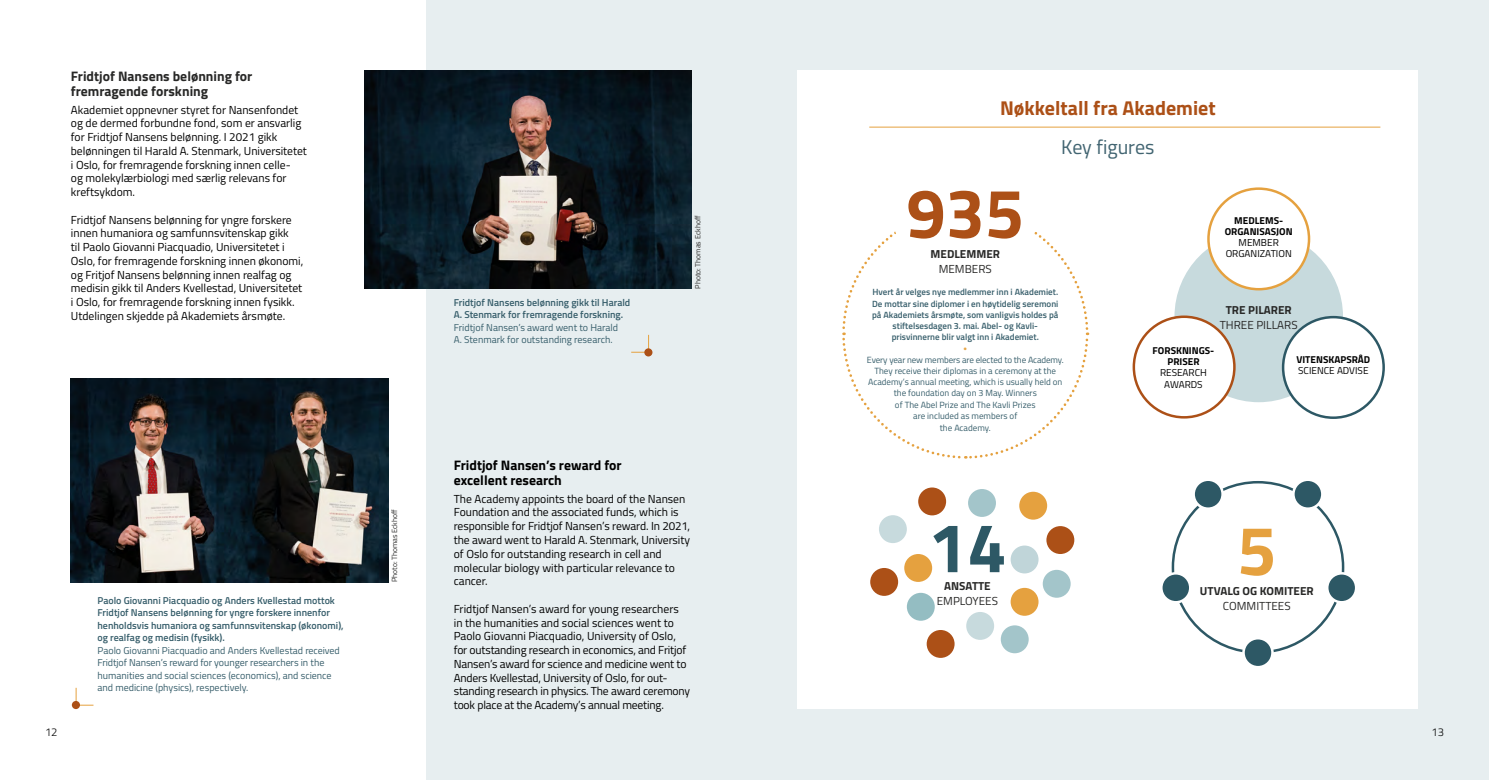
<style>
.page{position:relative;width:1489px;height:780px;background:#fff}
.page>*{position:absolute;margin:0;border:0;box-sizing:border-box;transform-origin:0 0}
.t1{font:700 70px "Titillium";color:#ac5017}
.t2{font:700 70px "Titillium";color:#2d5865}
.t3{font:700 70px "Titillium";color:#e5a13f}
.t4{font:700 20px "Titillium";color:#ac5017}
.t5{font:20px "Titillium";color:#416471}
.t6{font:700 13.75px/15px "Titillium";color:#282827}
.t7{font:700 13.75px/15px "Titillium";color:#000}
.t8{font:11.62px/13.8px "Titillium";color:#000}
.t9{font:700 11.62px "Titillium";color:#282827}
.t10{font:11.62px "Titillium";color:#282827}
.t11{font:300 11.25px "Titillium";color:#000}
.t12{font:10px/12.5px "Titillium";color:#375e6b}
.t13{font:600 10px/12.5px "Titillium";color:#375e6b}
.t14{font:700 10px/11.2px "Titillium";color:#000;text-align:center}
.t15{font:10px/11.2px "Titillium";color:#000;text-align:center}
.t16{font:9px/11.2px "Titillium";color:#375e6b;text-align:center}
.t17{font:600 9px/11.2px "Titillium";color:#375e6b;text-align:center}
.t18{font:700 9px "Bodoni Svty Two ITCTT";color:#e7a649}
.t19{font:7.5px "Titillium";color:#282827}
</style>
<div class="page">
<div style="left:426px;top:0;width:1062px;height:780px;background:#e7eef0"></div>
<div style="left:797px;top:71px;width:620px;height:638px;background:#fff"></div>
<img style="left:364px;top:71px;width:327px;height:218px">
<div style="left:1019px;top:491px;width:28px;height:28px;background:#e5a13f;border-radius:50%"></div>
<div style="left:1046px;top:526px;width:28px;height:28px;background:#ac5017;border-radius:50%"></div>
<div style="left:1042px;top:569px;width:28px;height:28px;background:#a3c5ca;border-radius:50%"></div>
<div style="left:968px;top:489px;width:27px;height:28px;background:#a3c5ca;border-radius:50%"></div>
<div style="left:966px;top:612px;width:28px;height:27px;background:#c7dadd;border-radius:50%"></div>
<div style="left:1000px;top:625px;width:28px;height:28px;background:#a3c5ca;border-radius:50%"></div>
<div style="left:906px;top:592px;width:28px;height:28px;background:#94bdc2;border-radius:50%"></div>
<div style="left:926px;top:630px;width:28px;height:28px;background:#ac5017;border-radius:50%"></div>
<div style="left:878px;top:515px;width:28px;height:28px;background:#c7dadd;border-radius:50%"></div>
<div style="left:904px;top:554px;width:28px;height:28px;background:#e5a13f;border-radius:50%"></div>
<div style="left:918px;top:487px;width:28px;height:28px;background:#ac5017;border-radius:50%"></div>
<div style="left:870px;top:568px;width:28px;height:28px;background:#ac5017;border-radius:50%"></div>
<div style="left:1010px;top:588px;width:28px;height:27px;background:#e5a13f;border-radius:50%"></div>
<div style="left:1010px;top:545px;width:28px;height:28px;background:#c0d5d9;border-radius:50%"></div>
<hr style="left:869px;top:127px;width:511px;height:1px;background:#e5a13f">
<svg style="left:842px;top:231px;width:247px;height:228px"></svg>
<div style="left:1243px;top:638px;width:29px;height:29px;background:#2d5865;border-radius:50%"></div>
<div style="left:1242px;top:637px;width:31px;height:31px;border:2px solid #fff;border-radius:50%"></div>
<svg style="left:1161px;top:573px;width:29px;height:29px"></svg>
<div style="left:1159px;top:572px;width:32px;height:31px;border:2px solid #fff;border-radius:50%"></div>
<div style="left:1327px;top:573px;width:28px;height:29px;background:#2d5865;border-radius:50%"></div>
<div style="left:1325px;top:572px;width:32px;height:31px;border:2px solid #fff;border-radius:50%"></div>
<svg style="left:1193px;top:479px;width:29px;height:29px"></svg>
<div style="left:1192px;top:478px;width:31px;height:32px;border:2px solid #fff;border-radius:50%"></div>
<svg style="left:1293px;top:479px;width:29px;height:29px"></svg>
<div style="left:1291px;top:478px;width:32px;height:32px;border:2px solid #fff;border-radius:50%"></div>
<div style="left:1174px;top:231px;width:168px;height:171px;background:#c7dadd;border-radius:50%"></div>
<div style="left:1208px;top:189px;width:100px;height:100px;background:#fff;border-radius:50%"></div>
<div style="left:1207px;top:187px;width:103px;height:103px;border:2px solid #e5a13f;border-radius:50%"></div>
<div style="left:1133px;top:317px;width:101px;height:100px;background:#fff;border-radius:50%"></div>
<div style="left:1132px;top:315px;width:103px;height:103px;border:2px solid #ac5017;border-radius:50%"></div>
<div style="left:1282px;top:317px;width:101px;height:100px;background:#fff;border-radius:50%"></div>
<div style="left:1281px;top:316px;width:103px;height:103px;border:2px solid #2d5865;border-radius:50%"></div>
<div style="left:894px;top:182px;width:141px;height:85px;background:#fff;border-radius:50%"></div>
<svg style="left:631px;top:334px;width:18px;height:19px"></svg>
<div style="left:644px;top:348px;width:8px;height:8px;background:#ac5017;border-radius:50%"></div>
<svg style="left:75px;top:687px;width:19px;height:18px"></svg>
<div style="left:72px;top:701px;width:8px;height:8px;background:#ac5017;border-radius:50%"></div>
<img style="left:71px;top:378px;width:317px;height:204px">
<p class="t6" style="left:71px;top:68px;width:183px">Fridtjof Nansens belønning for fremragende forskning</p>
<p class="t8" style="left:71px;top:102px;width:238px">Akademiet oppnevner styret for Nansenfondet og de dermed forbundne fond, som er ansvarlig for Fridtjof Nansens belønning. I 2021 gikk belønningen til Harald A. Stenmark, Universitetet i Oslo, for fremragende forskning innen celle-<br>og molekylærbiologi med særlig relevans for kreftsykdom.</p>
<p class="t8" style="left:71px;top:212px;width:234px">Fridtjof Nansens belønning for yngre forskere innen humaniora og samfunnsvitenskap gikk<br>til Paolo Giovanni Piacquadio, Universitetet i Oslo, for fremragende forskning innen økonomi, og Fritjof Nansens belønning innen realfag og medisin gikk til Anders Kvellestad, Universitetet i Oslo, for fremragende forskning innen fysikk.<br>Utdelingen skjedde på Akademiets årsmøte.</p>
<p class="t13" style="left:97px;top:593px;width:248px">Paolo Giovanni Piacquadio og Anders Kvellestad mottok Fridtjof Nansens belønning for yngre forskere innenfor henholdsvis humaniora og samfunnsvitenskap (økonomi), og realfag og medisin (fysikk).</p>
<p class="t12" style="left:97px;top:643px;width:244px">Paolo Giovanni Piacquadio and Anders Kvellestad received Fridtjof Nansen’s reward for younger researchers in the humanities and social sciences (economics), and science and medicine (physics), respectively.</p>
<p class="t19" style="left:389px;top:582px;width:75px;rotate:-90deg">Photo: Thomas Eckhoff</p>
<p class="t13" style="left:454px;top:295px;width:178px">Fridtjof Nansens belønning gikk til Harald<br>A. Stenmark for fremragende forskning.</p>
<p class="t12" style="left:454px;top:320px;width:166px">Fridtjof Nansen’s award went to Harald<br>A. Stenmark for outstanding research.</p>
<p class="t19" style="left:692px;top:289px;width:75px;rotate:-90deg">Photo: Thomas Eckhoff</p>
<p class="t7" style="left:454px;top:457px;width:169px">Fridtjof Nansen’s reward for excellent research</p>
<p class="t8" style="left:454px;top:491px;width:238px">The Academy appoints the board of the Nansen Foundation and the associated funds, which is responsible for Fridtjof Nansen’s reward. In 2021, the award went to Harald A. Stenmark, University of Oslo for outstanding research in cell and molecular biology with particular relevance to cancer.</p>
<p class="t8" style="left:454px;top:601px;width:238px">Fridtjof Nansen’s award for young researchers in the humanities and social sciences went to Paolo Giovanni Piacquadio, University of Oslo, for outstanding research in economics, and Fritjof Nansen’s award for science and medicine went to Anders Kvellestad, University of Oslo, for out&shy;standing research in physics. The award ceremony took place at the Academy’s annual meeting.</p>
<h2 class="t4" style="left:1000px;top:93px;width:217px">Nøkkeltall fra Akademiet</h2>
<h2 class="t5" style="left:1061px;top:132px;width:95px">Key figures</h2>
<h1 class="t1" style="left:906px;top:160px;width:119px">935</h1>
<p class="t9" style="left:930px;top:245px;width:71px">MEDLEMMER</p>
<p class="t10" style="left:938px;top:260px;width:55px">MEMBERS</p>
<p class="t14" style="left:1224px;top:214px;width:69px">MEDLEMS-<br>ORGANISASJON</p>
<p class="t15" style="left:1225px;top:236px;width:68px">MEMBER<br>ORGANIZATION</p>
<p class="t17" style="left:872px;top:286px;width:188px">Hvert år velges nye medlemmer inn i Akademiet.<br>De mottar sine diplomer i en høytidelig seremoni på Akademiets årsmøte, som vanligvis holdes på stiftelsesdagen 3. mai. Abel- og Kavli&shy;prisvinnerne blir valgt inn i Akademiet.</p>
<p class="t18" style="left:962px;top:341px;width:8px">•</p>
<p class="t16" style="left:866px;top:353px;width:198px">Every year new members are elected to the Academy.<br>They receive their diplomas in a ceremony at the Academy’s annual meeting, which is usually held on the foundation day on 3 May. Winners<br>of The Abel Prize and The Kavli Prizes<br>are included as members of</p>
<p class="t16" style="left:939px;top:422px;width:52px">the Academy.</p>
<h1 class="t2" style="left:928px;top:494px;width:80px">14</h1>
<p class="t9" style="left:944px;top:576px;width:48px">ANSATTE</p>
<p class="t10" style="left:936px;top:592px;width:63px">EMPLOYEES</p>
<p class="t9" style="left:1225px;top:301px;width:67px">TRE PILARER</p>
<p class="t10" style="left:1219px;top:316px;width:79px">THREE PILLARS</p>
<p class="t14" style="left:1152px;top:344px;width:63px">FORSKNINGS-<br>PRISER</p>
<p class="t15" style="left:1159px;top:367px;width:48px">RESEARCH<br>AWARDS</p>
<p class="t14" style="left:1296px;top:353px;width:75px">VITENSKAPSRÅD</p>
<p class="t15" style="left:1298px;top:364px;width:72px">SCIENCE ADVISE</p>
<h1 class="t3" style="left:1237px;top:497px;width:41px">5</h1>
<p class="t9" style="left:1199px;top:582px;width:115px">UTVALG OG KOMITEER</p>
<p class="t10" style="left:1222px;top:597px;width:69px">COMMITTEES</p>
<p class="t11" style="left:45px;top:723px;width:14px">12</p>
<p class="t11" style="left:1431px;top:723px;width:14px">13</p>
</div>
